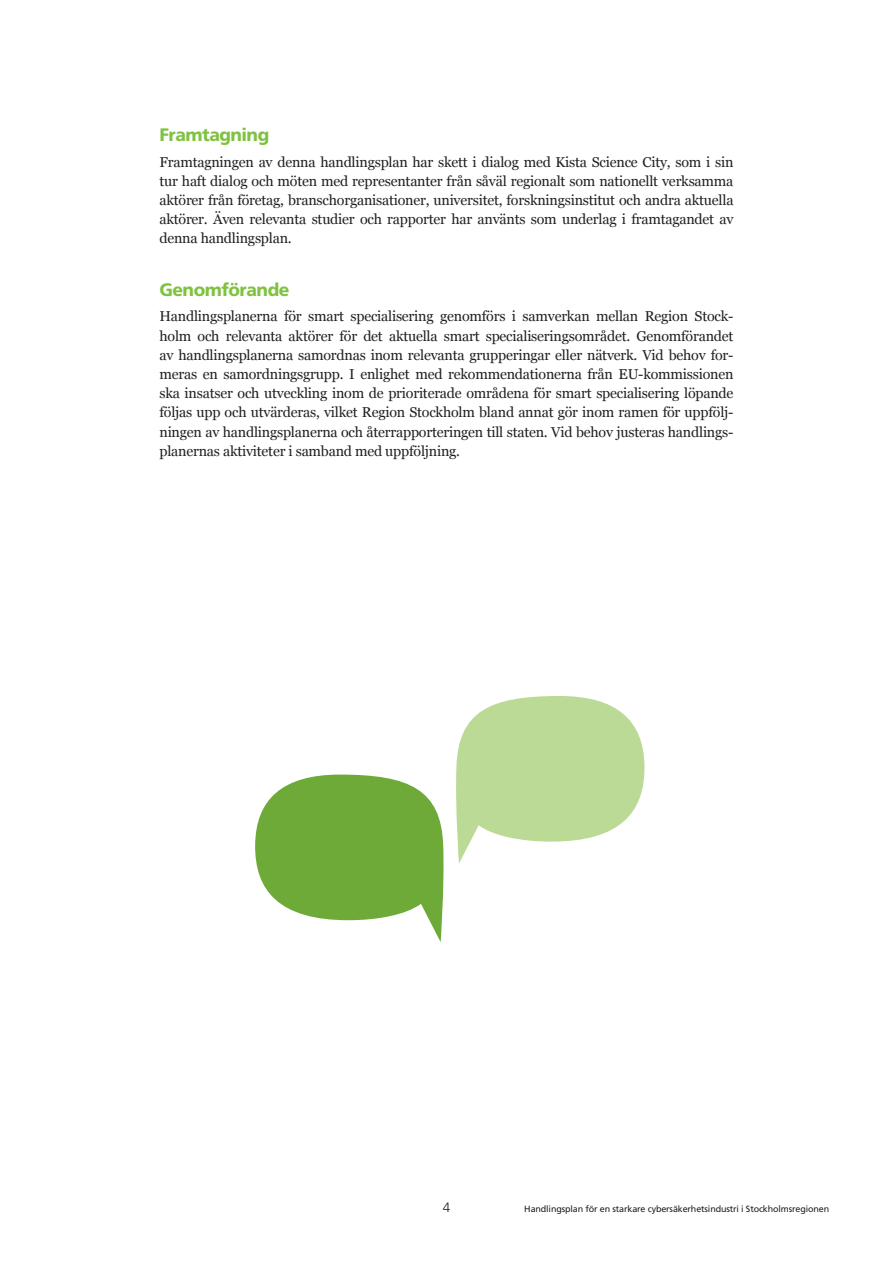
<style>
.page{position:relative;width:893px;height:1263px;background:#fff}
.page>*{position:absolute;margin:0;border:0;box-sizing:border-box;transform-origin:0 0}
._01_-_Rubrik_2{font:800 18px "Frutiger SLLOTF";letter-spacing:-.03em;color:#7fc241}
._03_-_Text_1_Georgia{font:14.25px/19.2px "Georgia";letter-spacing:-.015em;color:#231f20;text-align:justify}
.t1{font:300 13.5px "Frutiger SLLOTF";color:#231f20}
.t2{font:9px "Frutiger SLLOTF";letter-spacing:-.015em;color:#231f20}
</style>
<div class="page">
<svg style="left:255px;top:774px;width:189px;height:168px"></svg>
<svg style="left:456px;top:696px;width:189px;height:167px"></svg>
<h2 class="_01_-_Rubrik_2" style="left:159px;top:124px;width:111px">Framtagning</h2>
<p class="_03_-_Text_1_Georgia" style="left:159px;top:152px;width:576px">Framtagningen av denna handlingsplan har skett i dialog med Kista Science City, som i sin tur haft dialog och möten med representanter från såväl regionalt som nationellt verksamma aktörer från företag, branschorganisationer, universitet, forskningsinstitut och andra aktuella aktörer. Även relevanta studier och rapporter har använts som underlag i framtagandet av denna handlingsplan.</p>
<h2 class="_01_-_Rubrik_2" style="left:159px;top:279px;width:131px">Genomförande</h2>
<p class="_03_-_Text_1_Georgia" style="left:159px;top:306px;width:576px">Handlingsplanerna för smart specialisering genomförs i samverkan mellan Region Stock&shy;holm och relevanta aktörer för det aktuella smart specialiseringsområdet. Genomförandet av handlingsplanerna samordnas inom relevanta grupperingar eller nätverk. Vid behov for&shy;meras en samordningsgrupp. I enlighet med rekommendationerna från EU-kommissionen ska insatser och utveckling inom de prioriterade områdena för smart specialisering löpande följas upp och utvärderas, vilket Region Stockholm bland annat gör inom ramen för uppfölj&shy;ningen av handlingsplanerna och återrapporteringen till staten. Vid behov justeras handlings&shy;planernas aktiviteter i samband med uppföljning.</p>
<p class="t1" style="left:443px;top:1200px;width:9px">4</p>
<p class="t2" style="left:524px;top:1203px;width:306px">Handlingsplan för en starkare cybersäkerhetsindustri i Stockholmsregionen</p>
</div>
